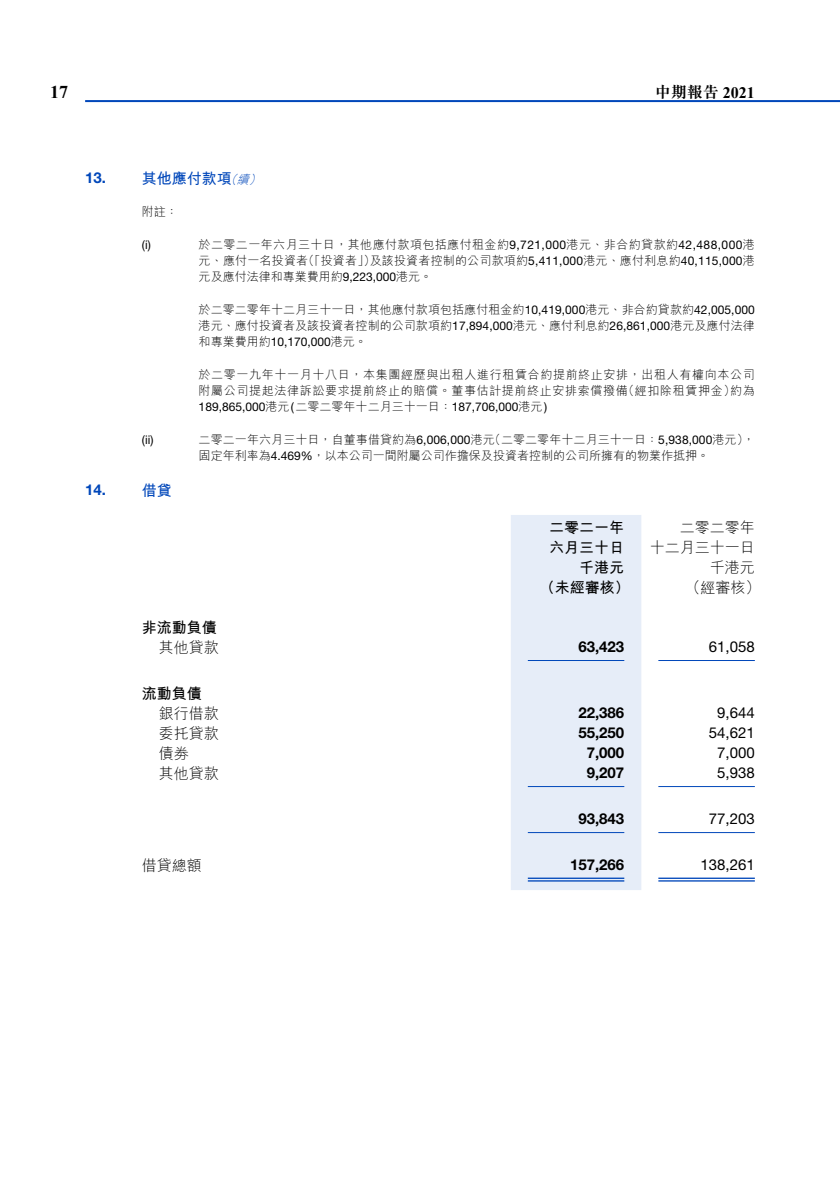
<style>
.page{position:relative;width:840px;height:1191px;background:#fff}
.page>*{position:absolute;margin:0;border:0;box-sizing:border-box;transform-origin:0 0}
.t1{font:700 18px "Times New Roman";color:#000}
.t2{font:700 16px "M Sung HK";color:#000}
.t3{font:300 15px/20px "M Hei HK";color:#000;text-align:right}
.t4{font:700 15px "Helvetica Neue LT Std";color:#000}
.t5{font:15px "Helvetica Neue LT Std";color:#000}
.t6{font:700 15px/20px "M Hei HK";color:#000}
.t7{font:700 15px "M Hei HK";color:#0047ba}
.t8{font:700 15px "Helvetica Neue LT Std";color:#0047ba}
.t9{font:300 12px/16px "M Hei HK";letter-spacing:.005em;color:#000}
.t10{font:12px "Helvetica Neue LT Std";color:#000}
.t11{font:300 12px "M Hei HK";letter-spacing:.035em;color:#000}
.t12{font:300 12px/16px "M Hei HK";letter-spacing:.055em;color:#000;text-align:right}
.t13{font:300 12px "M Hei HK";letter-spacing:.05em;color:#000}
.t14{font:italic 300 12px "M Hei HK";color:#0047ba}
.s1{font-family:"Times New Roman"}
.s2{font-family:"Helvetica Neue LT Std";font-weight:400}
.s3{font-family:"M Hei HK";font-weight:300}
</style>
<div class="page">
<hr style="left:85px;top:100px;width:754px;height:2px;background:#0047ba">
<div style="left:511px;top:515px;width:130px;height:375px;background:#e6edf8"></div>
<div style="left:511px;top:635px;width:130px;height:238px;background:#e6edf8"></div>
<hr style="left:527px;top:660px;width:97px;height:1px;background:#0047ba">
<hr style="left:658px;top:660px;width:96px;height:1px;background:#0047ba">
<hr style="left:527px;top:786px;width:97px;height:1px;background:#0047ba">
<hr style="left:658px;top:786px;width:96px;height:1px;background:#0047ba">
<hr style="left:527px;top:832px;width:97px;height:1px;background:#0047ba">
<hr style="left:658px;top:832px;width:96px;height:1px;background:#0047ba">
<hr style="left:527px;top:877px;width:97px;height:2px;background:#0047ba">
<hr style="left:527px;top:880px;width:97px;height:1px;background:#0047ba">
<hr style="left:658px;top:877px;width:96px;height:2px;background:#0047ba">
<hr style="left:658px;top:880px;width:96px;height:1px;background:#0047ba">
<h1 class="t1" style="left:50px;top:79px;width:20px">17</h1>
<p class="t8" style="left:85px;top:168px;width:22px">13.</p>
<p class="t8" style="left:85px;top:480px;width:22px">14.</p>
<p class="t7" style="left:142px;top:167px;width:91px">其他應付款項</p>
<p class="t14" style="left:237px;top:171px;width:18px">續</p>
<p class="t14" style="left:225px;top:171px;width:18px">（</p>
<p class="t14" style="left:249px;top:171px;width:18px">(</p>
<p class="t9" style="left:142px;top:203px;width:37px">附註：</p>
<h2 class="t2" style="left:654px;top:81px;width:101px">中期報告 <span class="s1">2021</span></h2>
<p class="t10" style="left:142px;top:237px;width:10px">) i(</p>
<p class="t10" style="left:142px;top:432px;width:13px">i i( )</p>
<p class="t7" style="left:142px;top:479px;width:31px">借貸</p>
<p class="t11" style="left:198px;top:236px;width:557px">於二零二一年六月三十日，其他應付款項包括應付租金約<span class="s2">9,721,000</span>港元、非合約貸款約<span class="s2">42,488,000</span>港</p>
<p class="t9" style="left:198px;top:252px;width:235px">元、應付一名投資者<br>元及應付法律和專業費用約<span class="s2">9,223,000</span>港元。</p>
<p class="t9" style="left:198px;top:301px;width:557px">於二零二零年十二月三十一日，其他應付款項包括應付租金約<span class="s2">10,419,000</span>港元、非合約貸款約<span class="s2">42,005,000</span>港元、應付投資者及該投資者控制的公司款項約<span class="s2">17,894,000</span>港元、應付利息約<span class="s2">26,861,000</span>港元及應付法律</p>
<p class="t10" style="left:198px;top:334px;width:170px"><span class="s3">和專業費用約</span>10,170,000<span class="s3">港元。</span></p>
<p class="t12" style="left:198px;top:366px;width:557px">於二零一九年十一月十八日，本集團經歷與出租人進行租賃合約提前終止安排，出租人有權向本公司約為</p>
<p class="t9" style="left:302px;top:252px;width:75px">（「投資者」）</p>
<p class="t9" style="left:369px;top:252px;width:386px">及該投資者控制的公司款項約<span class="s2">5,411,000</span>港元、應付利息約<span class="s2">40,115,000</span>港</p>
<p class="t13" style="left:622px;top:382px;width:114px">（經扣除租賃押金）</p>
<p class="t13" style="left:198px;top:382px;width:430px">附屬公司提起法律訴訟要求提前終止的賠償。董事估計提前終止安排索償撥備</p>
<p class="t10" style="left:198px;top:399px;width:350px">189,865,000<span class="s3">港元</span>(<span class="s3">二零二零年十二月三十一日：</span>187,706,000<span class="s3">港元</span>(</p>
<p class="t9" style="left:488px;top:431px;width:267px">（二零二零年十二月三十一日：<span class="s2">5,938,000</span>港元，(</p>
<p class="t9" style="left:198px;top:431px;width:297px">二零二一年六月三十日，自董事借貸約為<span class="s2">6,006,000</span>港元</p>
<p class="t9" style="left:198px;top:447px;width:512px">固定年利率為<span class="s2">4.469%</span>，以本公司一間附屬公司作擔保及投資者控制的公司所擁有的物業作抵押。</p>
<p class="t6" style="left:549px;top:516px;width:76px">二零二一年六月三十日</p>
<p class="t3" style="left:649px;top:517px;width:106px">二零二零年<br>十二月三十一日千港元</p>
<p class="t6" style="left:579px;top:556px;width:46px">千港元</p>
<p class="t6" style="left:539px;top:576px;width:91px">（未經審核）</p>
<p class="t3" style="left:685px;top:577px;width:76px">（經審核(</p>
<p class="t6" style="left:142px;top:616px;width:76px">非流動負債</p>
<p class="t3" style="left:159px;top:637px;width:61px">其他貸款</p>
<p class="t6" style="left:142px;top:682px;width:61px">流動負債</p>
<p class="t4" style="left:578px;top:637px;width:47px">63,423</p>
<p class="t5" style="left:708px;top:638px;width:47px">61,058</p>
<p class="t3" style="left:159px;top:703px;width:61px">銀行借款</p>
<p class="t4" style="left:578px;top:703px;width:47px">22,386</p>
<p class="t5" style="left:716px;top:704px;width:39px">9,644</p>
<p class="t3" style="left:159px;top:723px;width:61px">委托貸款</p>
<p class="t4" style="left:578px;top:723px;width:47px">55,250</p>
<p class="t5" style="left:708px;top:724px;width:47px">54,621</p>
<p class="t3" style="left:159px;top:743px;width:31px">債劵</p>
<p class="t4" style="left:586px;top:743px;width:39px">7,000</p>
<p class="t5" style="left:716px;top:744px;width:39px">7,000</p>
<p class="t3" style="left:159px;top:763px;width:61px">其他貸款</p>
<p class="t4" style="left:586px;top:763px;width:39px">9,207</p>
<p class="t5" style="left:716px;top:764px;width:39px">5,938</p>
<p class="t4" style="left:578px;top:809px;width:47px">93,843</p>
<p class="t5" style="left:708px;top:810px;width:47px">77,203</p>
<p class="t3" style="left:142px;top:855px;width:61px">借貸總額</p>
<p class="t4" style="left:569px;top:855px;width:56px">157,266</p>
<p class="t5" style="left:700px;top:856px;width:56px">138,261</p>
</div>
